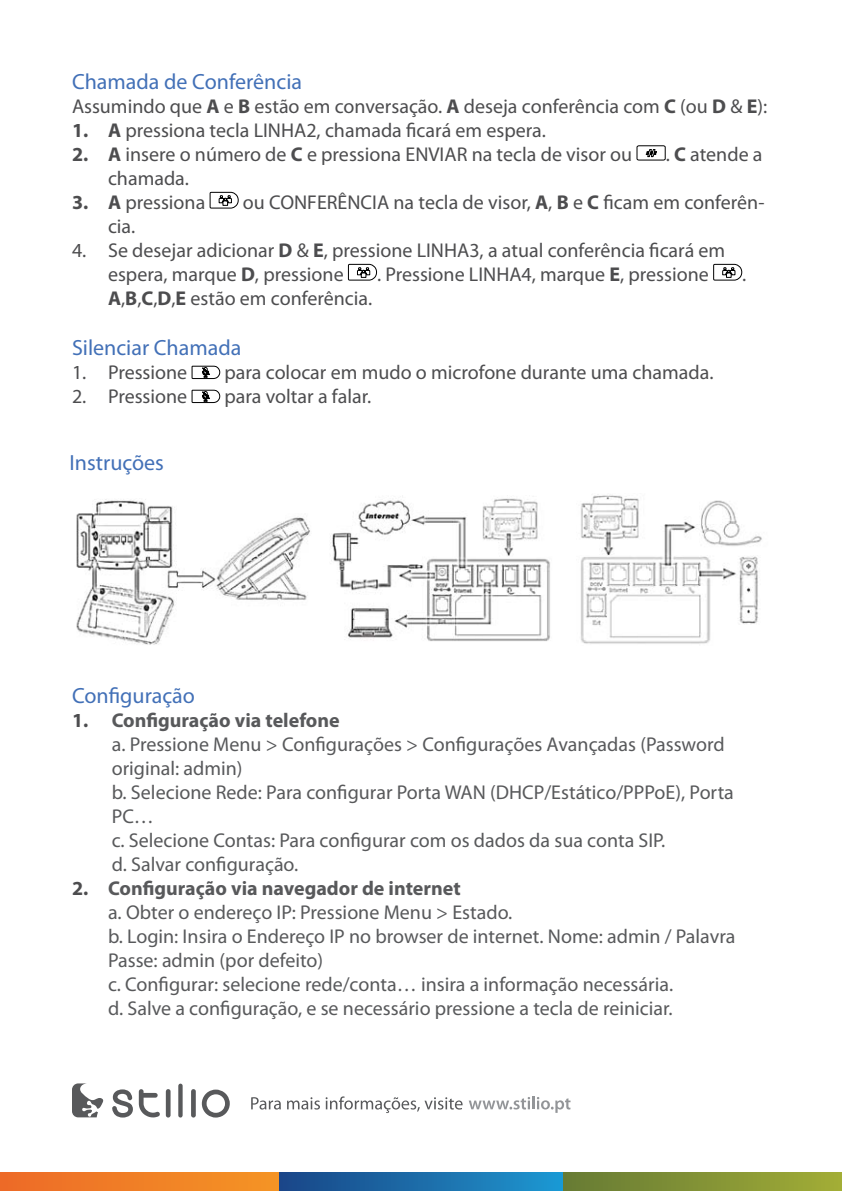
<style>
.page{position:relative;width:842px;height:1191px;background:#fff}
.page>*{position:absolute;margin:0;border:0;box-sizing:border-box;transform-origin:0 0}
.t1{font:22px "Myriad Pro";color:#4270b7}
.t2{font:20px/24px "Myriad Pro";color:#58595b}
.t3{font:20px/24px "Myriad Pro";color:#4d4d4f}
.s1{font-weight:700}
.s2{font-weight:700;color:#4d4d4f}
</style>
<div class="page">
<svg style="left:72px;top:1083px;width:32px;height:34px"></svg>
<svg style="left:139px;top:1089px;width:21px;height:28px"></svg>
<svg style="left:178px;top:1083px;width:5px;height:34px"></svg>
<svg style="left:191px;top:1089px;width:5px;height:28px"></svg>
<svg style="left:202px;top:1089px;width:28px;height:28px"></svg>
<svg style="left:166px;top:1089px;width:5px;height:28px"></svg>
<svg style="left:112px;top:1089px;width:21px;height:28px"></svg>
<img style="left:76px;top:499px;width:234px;height:146px">
<img style="left:330px;top:498px;width:220px;height:143px">
<img style="left:580px;top:495px;width:182px;height:149px">
<svg style="left:636px;top:145px;width:30px;height:16px"></svg>
<svg style="left:209px;top:191px;width:30px;height:18px"></svg>
<svg style="left:347px;top:263px;width:30px;height:18px"></svg>
<svg style="left:713px;top:263px;width:30px;height:18px"></svg>
<svg style="left:191px;top:365px;width:30px;height:15px"></svg>
<svg style="left:191px;top:389px;width:30px;height:15px"></svg>
<svg style="left:469px;top:1096px;width:101px;height:16px"></svg>
<svg style="left:251px;top:1097px;width:30px;height:12px"></svg>
<svg style="left:287px;top:1097px;width:33px;height:12px"></svg>
<svg style="left:326px;top:1096px;width:137px;height:17px"></svg>
<div style="left:0;top:1172px;width:280px;height:19px;background:linear-gradient(to right,#ed6a27,#f49525)"></div>
<div style="left:279px;top:1172px;width:285px;height:19px;background:linear-gradient(to right,#1a4585,#1d98d1)"></div>
<div style="left:563px;top:1172px;width:279px;height:19px;background:linear-gradient(to right,#667a34,#a2ad37)"></div>
<p class="t1" style="left:72px;top:68px;width:232px">Chamada de Conferência</p>
<p class="t3" style="left:72px;top:93px;width:697px">Assumindo que <span class="s1">A</span> e <span class="s1">B</span> estão em conversação. <span class="s1">A</span> deseja conferência com <span class="s1">C</span> (ou <span class="s1">D</span> &amp; <span class="s1">E</span>):</p>
<p class="t3" style="left:72px;top:117px;width:476px"><span class="s1">1. A</span> pressiona tecla LINHA2, chamada ficará em espera.</p>
<p class="t3" style="left:72px;top:141px;width:562px"><span class="s1">2. A</span> insere o número de <span class="s1">C</span> e pressiona ENVIAR na tecla de visor ou</p>
<p class="t3" style="left:666px;top:141px;width:98px">. <span class="s1">C</span> atende a</p>
<p class="t3" style="left:108px;top:165px;width:83px">chamada.</p>
<p class="t3" style="left:72px;top:189px;width:135px"><span class="s1">3. A</span> pressiona</p>
<p class="t3" style="left:243px;top:189px;width:523px">ou CONFERÊNCIA na tecla de visor, <span class="s1">A</span>, <span class="s1">B</span> e <span class="s1">C</span> ficam em conferên-</p>
<p class="t3" style="left:108px;top:213px;width:29px">cia.</p>
<p class="t3" style="left:108px;top:237px;width:619px;text-indent:-36px">4. Se desejar adicionar <span class="s1">D</span> &amp; <span class="s1">E</span>, pressione LINHA3, a atual conferência ficará em espera, marque <span class="s1">D</span>, pressione</p>
<p class="t3" style="left:377px;top:261px;width:333px">. Pressione LINHA4, marque <span class="s1">E</span>, pressione</p>
<p class="t3" style="left:742px;top:261px;width:6px">.</p>
<p class="t3" style="left:108px;top:285px;width:266px"><span class="s1">A</span>,<span class="s1">B</span>,<span class="s1">C</span>,<span class="s1">D</span>,<span class="s1">E</span> estão em conferência.</p>
<p class="t1" style="left:72px;top:334px;width:171px">Silenciar Chamada</p>
<p class="t3" style="left:72px;top:360px;width:117px">1. Pressione</p>
<p class="t3" style="left:224px;top:360px;width:490px">para colocar em mudo o microfone durante uma chamada.</p>
<p class="t3" style="left:72px;top:384px;width:117px">2. Pressione</p>
<p class="t3" style="left:224px;top:384px;width:148px">para voltar a falar.</p>
<p class="t1" style="left:69px;top:449px;width:96px">Instruções</p>
<p class="t1" style="left:72px;top:682px;width:124px">Configuração</p>
<p class="t2" style="left:112px;top:707px;width:624px;text-indent:-40px"><span class="s2">1.</span> <span class="s1">Configuração via telefone<br></span>a. Pressione Menu &gt; Configurações &gt; Configurações Avançadas (Password original: admin)<br>b. Selecione Rede: Para configurar Porta WAN (DHCP/Estático/PPPoE), Porta PC…<br>c. Selecione Contas: Para configurar com os dados da sua conta SIP.<br>d. Salvar configuração.</p>
<p class="t2" style="left:108px;top:875px;width:629px;text-indent:-36px"><span class="s2">2.</span> <span class="s1">Configuração via navegador de internet<br></span>a. Obter o endereço IP: Pressione Menu &gt; Estado.<br>b. Login: Insira o Endereço IP no browser de internet. Nome: admin / Palavra Passe: admin (por defeito)<br>c. Configurar: selecione rede/conta… insira a informação necessária.<br>d. Salve a configuração, e se necessário pressione a tecla de reiniciar.</p>
</div>
